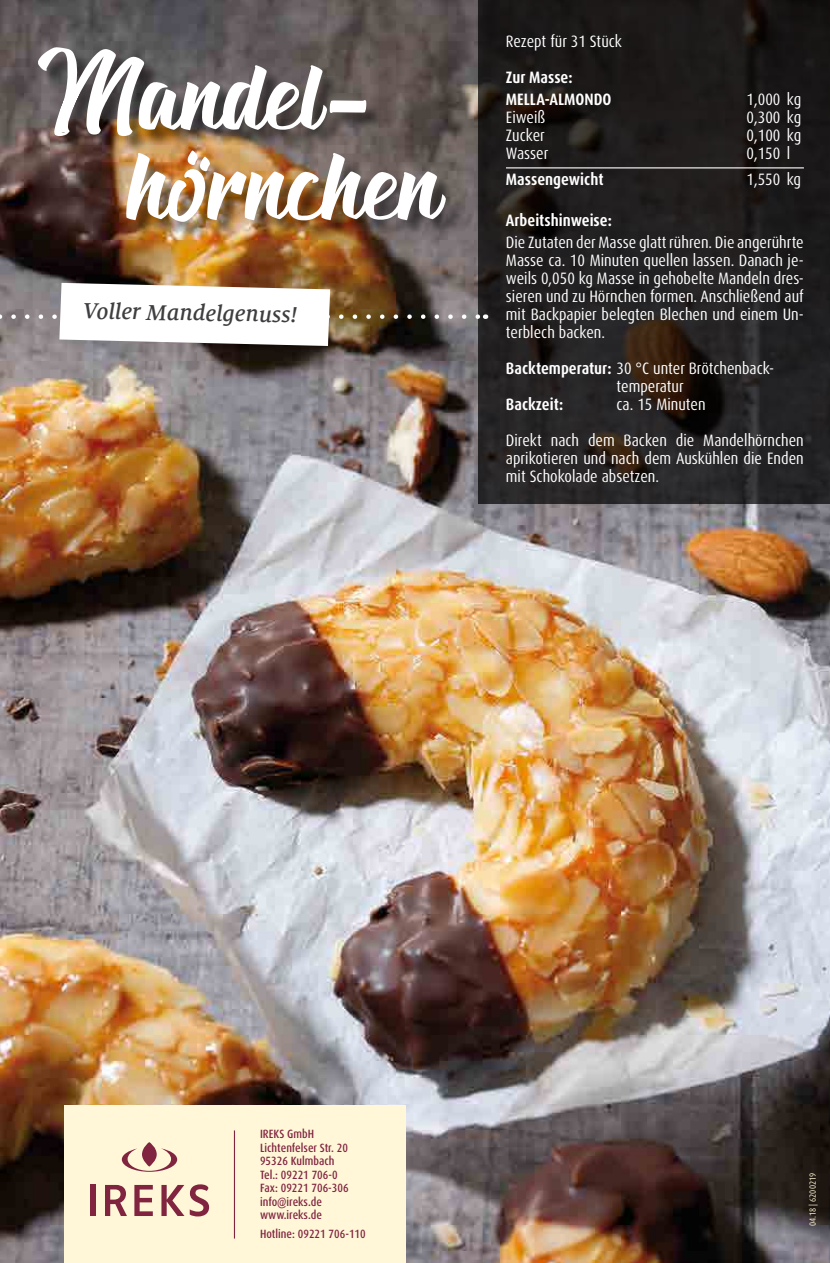
<style>
.page{position:relative;width:830px;height:1263px;background:#fff}
.page>*{position:absolute;margin:0;border:0;box-sizing:border-box;transform-origin:0 0}
.t1{font:105px/90px "The Blacklist";color:#fff}
.t2{font:italic 500 24px "Milo Serif Pro";color:#3e3d40}
.t3{font:condensed 16.5px/18px "Dax Pro";color:#fff}
.t4{font:700 condensed 16.5px/22.2px "Dax Pro";color:#fff}
.t5{font:500 condensed 12px/13.5px "Dax Pro";color:#802440}
.t6{font:condensed 9px "Dax Pro";color:#fff7d8}
.s1{font-weight:700}
</style>
<div class="page">
<img style="left:0;top:0;width:829px;height:1263px">
<svg style="left:478px;top:0;width:351px;height:504px;background:#211e1d"></svg>
<hr style="left:505px;top:167px;width:298px;height:1px;background:#fff">
<div style="left:41px;top:50px;width:422px;height:191px;background:#000;opacity:.5"></div>
<div style="left:64px;top:1106px;width:341px;height:157px;background:#fff7d8"></div>
<div style="left:90px;top:1185px;width:5px;height:31px;background:#802440"></div>
<svg style="left:105px;top:1185px;width:22px;height:31px"></svg>
<svg style="left:134px;top:1185px;width:19px;height:31px"></svg>
<svg style="left:161px;top:1185px;width:23px;height:31px"></svg>
<svg style="left:190px;top:1184px;width:19px;height:32px"></svg>
<svg style="left:122px;top:1142px;width:55px;height:30px"></svg>
<hr style="left:234px;top:1130px;width:1px;height:108px;background:#802440">
<svg style="left:0;top:283px;width:478px;height:63px"></svg>
<h1 class="t1" style="left:128px;top:56px;width:314px;text-indent:-96px">Mandel&shy;hörnchen</h1>
<h2 class="t2" style="left:83px;top:297px;width:216px;rotate:1deg">Voller Mandelgenuss!</h2>
<p class="t3" style="left:505px;top:32px;width:117px">Rezept für 31 Stück</p>
<p class="t4" style="left:505px;top:66px;width:107px">Zur Masse:<br>MELLA-ALMONDO</p>
<p class="t3" style="left:746px;top:90px;width:56px">1,000 kg</p>
<p class="t3" style="left:505px;top:108px;width:41px">Eiweiß</p>
<p class="t3" style="left:746px;top:108px;width:56px">0,300 kg</p>
<p class="t3" style="left:505px;top:126px;width:40px">Zucker</p>
<p class="t3" style="left:746px;top:126px;width:56px">0,100 kg</p>
<p class="t3" style="left:505px;top:144px;width:44px">Wasser</p>
<p class="t3" style="left:746px;top:144px;width:45px">0,150 l</p>
<p class="t4" style="left:505px;top:169px;width:99px">Massengewicht</p>
<p class="t3" style="left:746px;top:171px;width:56px">1,550 kg</p>
<p class="t4" style="left:505px;top:209px;width:107px">Arbeitshinweise:</p>
<p class="t3" style="left:505px;top:233px;width:299px;text-align:justify">Die Zutaten der Masse glatt rühren. Die angerührte Masse ca. 10 Minuten quellen lassen. Danach je&shy;weils 0,050 kg Masse in gehobelte Mandeln dres&shy;sieren und zu Hörnchen formen. Anschließend auf mit Backpapier belegten Blechen und einem Un&shy;terblech backen.</p>
<p class="t3" style="left:616px;top:359px;width:159px;text-indent:-111px"><span class="s1">Backtemperatur:</span> 30 °C unter Brötchenback&shy;temperatur</p>
<p class="t4" style="left:505px;top:393px;width:59px">Backzeit:</p>
<p class="t3" style="left:505px;top:386px;width:299px;line-height:36px;text-indent:111px">ca. 15 Minuten<br>Direkt nach dem Backen die Mandelhörnchen</p>
<p class="t3" style="left:505px;top:449px;width:299px">aprikotieren und nach dem Auskühlen die Enden mit Schokolade absetzen.</p>
<p class="t5" style="left:260px;top:1127px;width:90px">IREKS GmbH<br>Lichtenfelser Str. 20<br>95326 Kulmbach<br>Tel.: 09221 706-0<br>Fax: 09221 706-306 info@ireks.de www.ireks.de</p>
<p class="t5" style="left:260px;top:1227px;width:107px">Hotline: 09221 706-110</p>
<p class="t6" style="left:806px;top:1226px;width:55px;rotate:-90deg">04.18 | 6200219</p>
</div>
